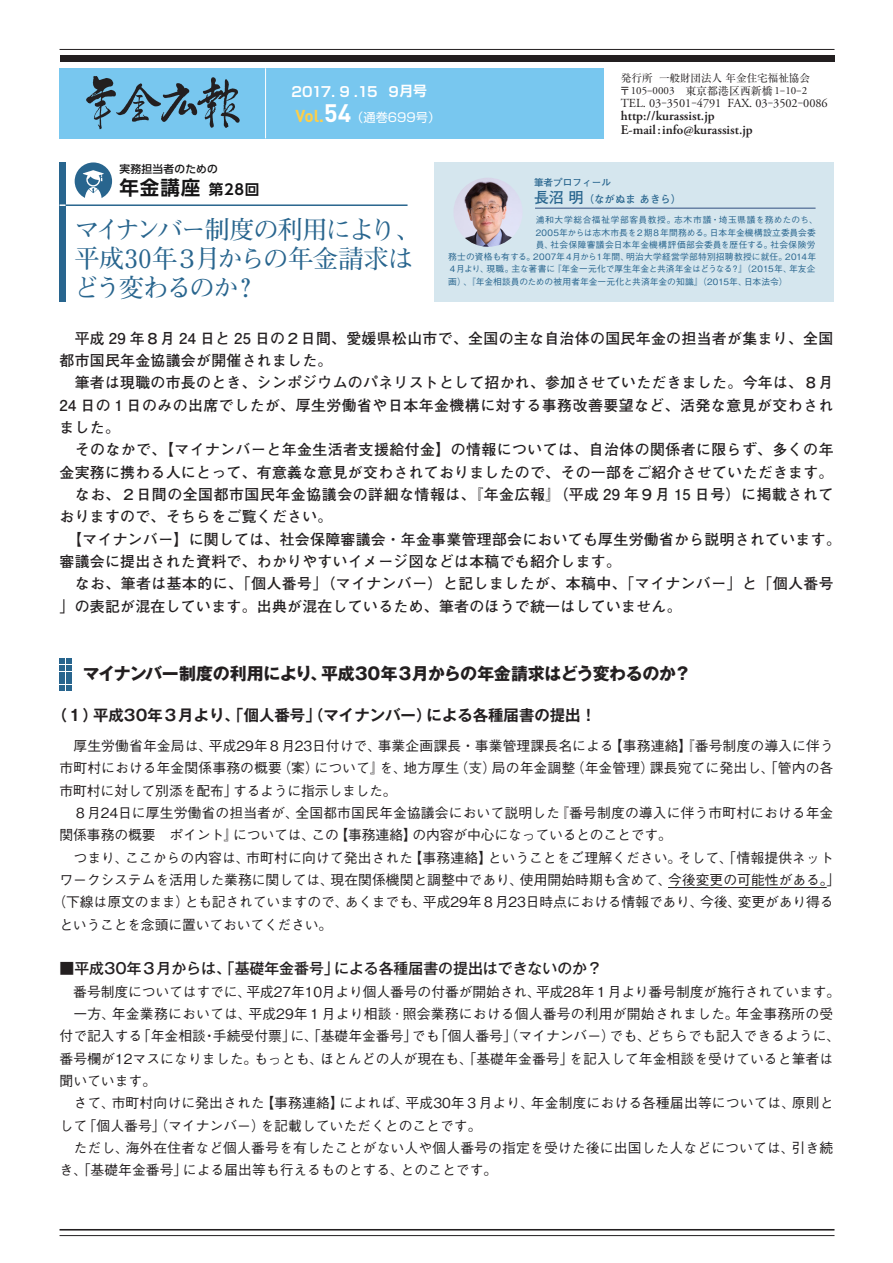
<style>
.page{position:relative;width:893px;height:1263px;background:#fff}
.page>*{position:absolute;margin:0;border:0;box-sizing:border-box;transform-origin:0 0}
.t1{font:700 25.35px/28.7px "Futo Min A101 Pro";letter-spacing:-.07em;color:#28658e}
.t2{font:700 19.5px "UD Shin Go Pro De";color:#151415}
.t3{font:700 16.95px "Gothic MB101 Pro";letter-spacing:-.03em;color:#231f20}
.t4{font:700 15.45px "Gothic MB101 Pro De";color:#231f20}
.t5{font:700 14.85px/22.4px "Futo Go B101 Pro";letter-spacing:.02em;color:#231f20}
.t6{font:500 14.85px "Gothic MB101 Pro";color:#231f20}
.t7{font:500 13.8px/22.4px "Gothic BBB Pro";color:#231f20}
.t8{font:700 13.8px "Shin Go Pro De";letter-spacing:-.075em;color:#fff}
.t9{font:600 13.35px/13.8px "Adobe Garamond Pro";color:#231f20}
.t10{font:12.3px "Adobe Garamond Pro";color:#231f20}
.t11{font:12.15px "Shin Go Pro";color:#fff}
.t12{font:10.95px "Ryumin Pro";color:#231f20}
.t13{font:10.65px "Ryumin Pro";letter-spacing:-.01em;color:#231f20}
.t14{font:500 10.65px "UD Shin Go Pro";letter-spacing:.025em;color:#151415}
.t15{font:700 10.5px "Futo Go B101 Pro";color:#28658e}
.t16{font:700 9.6px "Futo Go B101 Pro";color:#28658e}
.t17{font:500 8.7px "Gothic BBB Pro";letter-spacing:.015em;color:#28658e}
.t18{font:500 8.7px "Gothic BBB Pro";letter-spacing:-.005em;color:#28658e}
.t19{font:500 8.7px "Gothic BBB Pro";letter-spacing:.035em;color:#28658e}
.t20{font:500 8.7px "Gothic BBB Pro";letter-spacing:.065em;color:#28658e}
.s1{font-size:14.55px}
.s2{font-family:"DIN";font-weight:700;font-size:16.95px;color:#fecf48}
.s3{font-family:"DIN";font-weight:700;font-size:25.05px}
.s4{font-family:"Adobe Garamond Pro"}
.s5{font-family:"Ryumin Pro";font-size:10.95px}
.s6{font-size:14.85px}
</style>
<div class="page">
<div style="left:75px;top:162px;width:37px;height:38px;background:#28658e;border-radius:50%"></div>
<svg style="left:83px;top:170px;width:21px;height:30px"></svg>
<div style="left:60px;top:162px;width:6px;height:140px;background:#28658e"></div>
<hr style="left:66px;top:204px;width:342px;height:2px;background:#28658e">
<svg style="left:60px;top:204px;width:6px;height:2px"></svg>
<div style="left:435px;top:162px;width:398px;height:140px;background:#d5e6ee"></div>
<hr style="left:535px;top:207px;width:281px;height:2px;background:#6882a5">
<img style="left:453px;top:178px;width:70px;height:69px;border-radius:35px">
<div style="left:60px;top:68px;width:544px;height:70px;background:#78c7ef"></div>
<svg style="left:86px;top:76px;width:154px;height:53px"></svg>
<hr style="left:265px;top:68px;width:1px;height:70px;background:#fff">
<hr style="left:668px;top:887px;width:159px;height:1px;background:#231f20">
<svg style="left:60px;top:658px;width:12px;height:33px"></svg>
<hr style="left:60px;top:49px;width:774px;height:1px;background:#231f20">
<div style="left:60px;top:55px;width:774px;height:7px;background:#231f20"></div>
<hr style="left:60px;top:1229px;width:774px;height:1px;background:#231f20">
<hr style="left:60px;top:1235px;width:774px;height:1px;background:#231f20">
<p class="t8" style="left:291px;top:80px;width:137px">2017. ９ .15 ９月号</p>
<p class="t14" style="left:119px;top:161px;width:100px">実務担当者のための</p>
<h2 class="t2" style="left:119px;top:171px;width:142px">年金講座<span class="s1">第28回</span></h2>
<p class="t11" style="left:295px;top:107px;width:146px"><span class="s2">Vol.</span><span class="s3">54</span>（通巻699号）</p>
<h1 class="t1" style="left:75px;top:212px;width:348px">マイナンバー制度の利用により、平成30年３月からの年金請求はどう変わるのか？</h1>
<p class="t13" style="left:621px;top:69px;width:191px">発行所 一般財団法人 年金住宅福祉協会</p>
<p class="t12" style="left:619px;top:82px;width:189px">〒<span class="s4">105</span>-<span class="s4">0003</span>　東京都港区西新橋<span class="s4">1</span>-<span class="s4">10</span>-<span class="s4">2</span></p>
<p class="t10" style="left:621px;top:96px;width:208px">TEL. 03<span class="s5">-</span>3501<span class="s5">-</span>4791 FAX. 03<span class="s5">-</span>3502<span class="s5">-</span>0086</p>
<p class="t9" style="left:621px;top:109px;width:133px">http://kurassist.jp<br>E-mail:info@kurassist.jp</p>
<p class="t16" style="left:534px;top:175px;width:79px">筆者プロフィール</p>
<p class="t15" style="left:534px;top:190px;width:149px"><span class="s6">長沼明</span>（ながぬまあきら）</p>
<p class="t20" style="left:536px;top:213px;width:284px">浦和大学総合福祉学部客員教授。志木市議・埼玉県議を務めたのち、</p>
<p class="t18" style="left:536px;top:225px;width:282px">2005年からは志木市長を２期８年間務める。日本年金機構設立委員会委</p>
<p class="t19" style="left:536px;top:238px;width:281px">員、社会保障審議会日本年金機構評価部会委員を歴任する。社会保険労</p>
<p class="t17" style="left:448px;top:250px;width:369px">務士の資格も有する。2007年４月から１年間、明治大学経営学部特別招聘教授に就任。2014年</p>
<p class="t17" style="left:448px;top:262px;width:369px">４月より、現職。主な著書に『年金一元化で厚生年金と共済年金はどうなる？』（2015年、年友企</p>
<p class="t17" style="left:448px;top:274px;width:341px">画）、『年金相談員のための被用者年金一元化と共済年金の知識』（2015年、日本法令）</p>
<p class="t5" style="left:60px;top:325px;width:783px">　平成 29 年８月 24 日と 25 日の２日間、愛媛県松山市で、全国の主な自治体の国民年金の担当者が集まり、全国都市国民年金協議会が開催されました。<br>　筆者は現職の市長のとき、シンポジウムのパネリストとして招かれ、参加させていただきました。今年は、８月24 日の１日のみの出席でしたが、厚生労働省や日本年金機構に対する事務改善要望など、活発な意見が交わされました。<br>　そのなかで、【マイナンバーと年金生活者支援給付金】の情報については、自治体の関係者に限らず、多くの年金実務に携わる人にとって、有意義な意見が交わされておりましたので、その一部をご紹介させていただきます。　なお、２日間の全国都市国民年金協議会の詳細な情報は、『年金広報』（平成 29 年９月 15 日号）に掲載されておりますので、そちらをご覧ください。<br>　【マイナンバー】に関しては、社会保障審議会・年金事業管理部会においても厚生労働省から説明されています。審議会に提出された資料で、わかりやすいイメージ図などは本稿でも紹介します。<br>　なお、筆者は基本的に、｢個人番号｣（マイナンバー）と記しましたが、本稿中、｢マイナンバー｣と｢個人番号｣の表記が混在しています。出典が混在しているため、筆者のほうで統一はしていません。</p>
<p class="t3" style="left:83px;top:659px;width:610px">マイナンバー制度の利用により、平成30年３月からの年金請求はどう変わるのか？</p>
<p class="t4" style="left:52px;top:703px;width:546px">（１）平成30年３月より、「個人番号」（マイナンバー）による各種届書の提出！</p>
<p class="t7" style="left:60px;top:733px;width:776px">　厚生労働省年金局は、平成29年８月23日付けで、事業企画課長・事業管理課長名による【事務連絡】『番号制度の導入に伴う</p>
<p class="t7" style="left:59px;top:755px;width:775px">市町村における年金関係事務の概要（案）について』を、地方厚生（支）局の年金調整（年金管理）課長宛てに発出し、｢管内の各</p>
<p class="t7" style="left:59px;top:778px;width:339px">市町村に対して別添を配布｣するように指示しました。</p>
<p class="t7" style="left:60px;top:800px;width:775px">　８月24日に厚生労働省の担当者が、全国都市国民年金協議会において説明した『番号制度の導入に伴う市町村における年金</p>
<p class="t7" style="left:59px;top:822px;width:614px">関係事務の概要　ポイント』については、この【事務連絡】の内容が中心になっているとのことです。</p>
<p class="t7" style="left:60px;top:844px;width:775px">　つまり、ここからの内容は、市町村に向けて発出された【事務連絡】ということをご理解ください。そして、｢情報提供ネット</p>
<p class="t7" style="left:59px;top:867px;width:776px">ワークシステムを活用した業務に関しては、現在関係機関と調整中であり、使用開始時期も含めて、今後変更の可能性がある。｣</p>
<p class="t7" style="left:52px;top:889px;width:783px">（下線は原文のまま）とも記されていますので、あくまでも、平成29年８月23日時点における情報であり、今後、変更があり得る</p>
<p class="t7" style="left:59px;top:911px;width:274px">ということを念頭に置いておいてください。</p>
<p class="t6" style="left:60px;top:956px;width:544px">■平成30年３月からは、「基礎年金番号」による各種届書の提出はできないのか？</p>
<p class="t7" style="left:60px;top:978px;width:782px">　番号制度についてはすでに、平成27年10月より個人番号の付番が開始され、平成28年１月より番号制度が施行されています。　一方、年金業務においては、平成29年１月より相談･照会業務における個人番号の利用が開始されました。年金事務所の受付で記入する「年金相談・手続受付票」に、｢基礎年金番号｣でも｢個人番号｣（マイナンバー）でも、どちらでも記入できるように、番号欄が12マスになりました。もっとも、ほとんどの人が現在も、｢基礎年金番号｣を記入して年金相談を受けていると筆者は聞いています。<br>　さて、市町村向けに発出された【事務連絡】によれば、平成30年３月より、年金制度における各種届出等については、原則として｢個人番号｣（マイナンバー）を記載していただくとのことです。<br>　ただし、海外在住者など個人番号を有したことがない人や個人番号の指定を受けた後に出国した人などについては、引き続き、｢基礎年金番号｣による届出等も行えるものとする、とのことです。</p>
</div>
